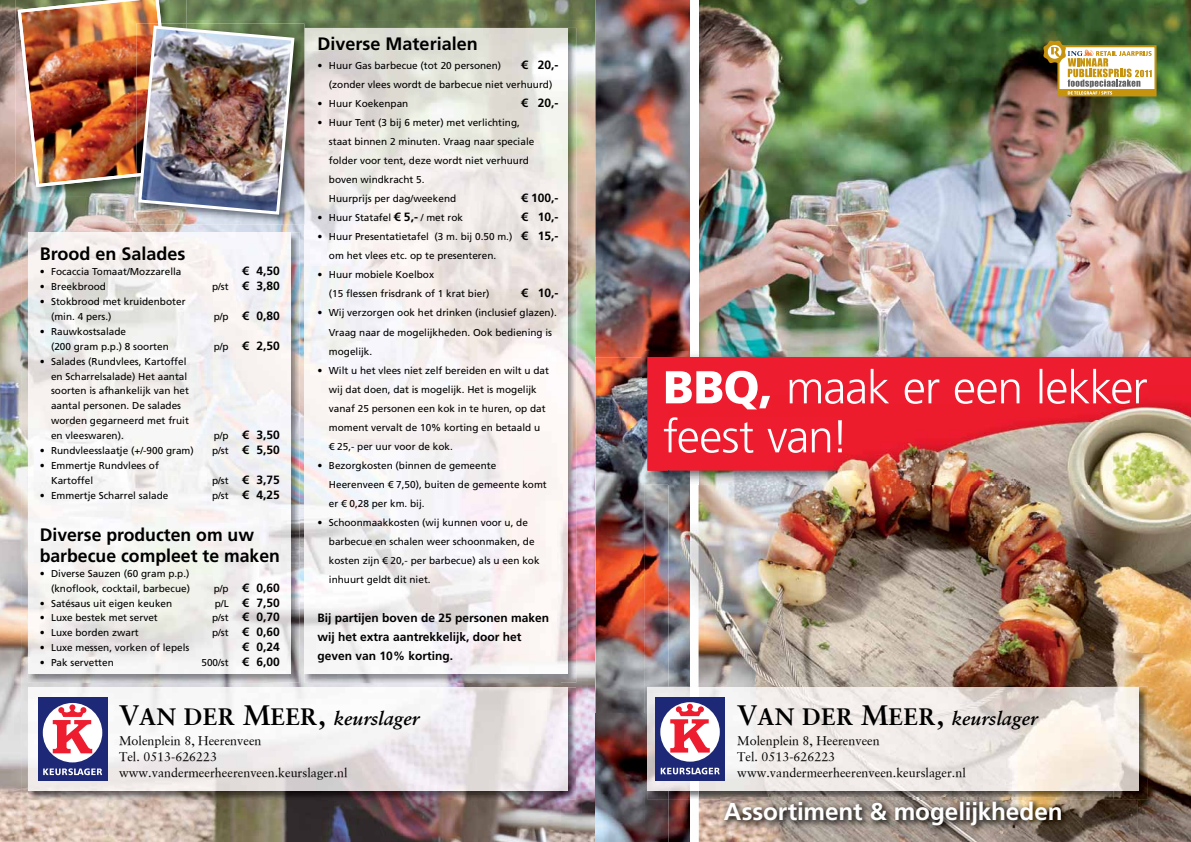
<style>
.page{position:relative;width:1191px;height:842px;background:#fff}
.page>*{position:absolute;margin:0;border:0;box-sizing:border-box;transform-origin:0 0}
.t1{font:700 28px "Sab Kleinkap 2";color:#000}
.t2{font:700 24.4px "Frutiger LT Std";letter-spacing:-.005em;color:#fff}
.t3{font:700 18px/20.9px "Frutiger LT Std";color:#000}
.t4{font:12.5px/16px "Sabon Roman";color:#000}
.t5{font:700 12px "Frutiger LT Std";color:#000}
.t6{font:700 12px/19.1px "Frutiger";color:#000}
.t7{font:10px/19.1px "Frutiger";color:#000}
.s1{font-family:"Frutiger";font-weight:400;font-size:10px}
.s2{font-family:"Frutiger LT Std";font-weight:700;font-size:12px}
.s3{font-family:"Frutiger LT Std"}
.s4{font-family:"Sabon LT Std";font-style:italic;font-size:19px}
</style>
<div class="page">
<img style="left:698px;top:0;width:493px;height:357px">
<img style="left:0;top:0;width:595px;height:20px">
<img style="left:0;top:20px;width:21px;height:822px">
<img style="left:296px;top:20px;width:299px;height:35px">
<img style="left:273px;top:225px;width:35px;height:462px">
<img style="left:560px;top:68px;width:35px;height:774px">
<img style="left:21px;top:216px;width:252px;height:47px">
<img style="left:21px;top:263px;width:36px;height:579px">
<img style="left:57px;top:683px;width:216px;height:4px">
<img style="left:308px;top:683px;width:252px;height:4px">
<img style="left:57px;top:800px;width:503px;height:42px">
<img style="left:595px;top:0;width:95px;height:357px">
<img style="left:642px;top:352px;width:48px;height:5px">
<svg style="left:690px;top:354px;width:8px;height:3px"></svg>
<img style="left:595px;top:357px;width:49px;height:485px">
<img style="left:644px;top:484px;width:54px;height:358px">
<img style="left:642px;top:357px;width:26px;height:127px">
<div style="left:647px;top:357px;width:544px;height:28px;background:#ed1c2e"></div>
<img style="left:647px;top:385px;width:21px;height:86px">
<img style="left:770px;top:385px;width:19px;height:10px">
<img style="left:1147px;top:385px;width:44px;height:10px">
<img style="left:666px;top:371px;width:104px;height:38px">
<img style="left:789px;top:369px;width:358px;height:26px">
<img style="left:664px;top:417px;width:4px;height:36px">
<img style="left:698px;top:471px;width:493px;height:216px">
<img style="left:1137px;top:687px;width:54px;height:155px">
<img style="left:698px;top:799px;width:34px;height:43px">
<img style="left:1036px;top:799px;width:101px;height:43px">
<img style="left:732px;top:833px;width:304px;height:9px">
<img style="left:668px;top:471px;width:22px;height:13px">
<svg style="left:690px;top:471px;width:8px;height:12px"></svg>
<img style="left:668px;top:395px;width:523px;height:25px">
<img style="left:812px;top:420px;width:379px;height:51px">
<div style="left:668px;top:453px;width:144px;height:18px;background:#ed1c2e"></div>
<img style="left:668px;top:395px;width:102px;height:14px">
<img style="left:789px;top:395px;width:358px;height:9px">
<img style="left:668px;top:417px;width:174px;height:36px">
<img style="left:28px;top:687px;width:548px;height:28px">
<img style="left:28px;top:791px;width:34px;height:9px">
<img style="left:542px;top:715px;width:34px;height:85px">
<img style="left:62px;top:791px;width:480px;height:9px">
<img style="left:28px;top:688px;width:539px;height:103px">
<div style="left:38px;top:698px;width:69px;height:83px;background:#1d2876"></div>
<div style="left:43px;top:703px;width:59px;height:59px;background:#fff;border-radius:50%"></div>
<svg style="left:53px;top:704px;width:39px;height:49px"></svg>
<svg style="left:43px;top:768px;width:59px;height:8px"></svg>
<img style="left:304px;top:28px;width:272px;height:34px">
<img style="left:304px;top:62px;width:34px;height:621px">
<img style="left:542px;top:62px;width:34px;height:621px">
<img style="left:338px;top:674px;width:204px;height:9px">
<img style="left:305px;top:28px;width:262px;height:646px">
<img style="left:28px;top:232px;width:272px;height:35px">
<img style="left:28px;top:674px;width:34px;height:9px">
<img style="left:266px;top:267px;width:34px;height:416px">
<img style="left:62px;top:674px;width:204px;height:9px">
<img style="left:28px;top:233px;width:263px;height:441px">
<div style="left:1057px;top:45px;width:99px;height:51px;border:2px solid #c6930e"></div>
<div style="left:1058px;top:89px;width:97px;height:6px;background:#c6930e"></div>
<svg style="left:1043px;top:40px;width:108px;height:55px"></svg>
<img style="left:720px;top:799px;width:349px;height:34px">
<img style="left:647px;top:790px;width:51px;height:9px">
<img style="left:1113px;top:715px;width:34px;height:84px">
<img style="left:698px;top:790px;width:415px;height:9px">
<img style="left:647px;top:687px;width:492px;height:103px">
<div style="left:655px;top:697px;width:69px;height:83px;background:#1d2876"></div>
<div style="left:660px;top:702px;width:60px;height:60px;background:#fff;border-radius:50%"></div>
<svg style="left:670px;top:704px;width:40px;height:48px"></svg>
<svg style="left:660px;top:768px;width:60px;height:7px"></svg>
<img style="left:136px;top:24px;width:168px;height:201px">
<img style="left:18px;top:0;width:278px;height:216px">
<h3 class="t3" style="left:40px;top:243px;width:147px">Brood en Salades</h3>
<p class="t7" style="left:40px;top:262px;width:143px">• Focaccia Tomaat/Mozzarella</p>
<p class="t5" style="left:242px;top:264px;width:39px">€ 4,50</p>
<p class="t7" style="left:40px;top:277px;width:68px">• Breekbrood</p>
<p class="t5" style="left:212px;top:279px;width:69px"><span class="s1">p/st</span> € 3,80</p>
<p class="t7" style="left:51px;top:294px;width:136px;line-height:14.9px;text-indent:-11px">• Stokbrood met kruidenboter (min. 4 pers.)</p>
<p class="t5" style="left:214px;top:309px;width:67px"><span class="s1">p/p</span> € 0,80</p>
<p class="t7" style="left:51px;top:324px;width:119px;line-height:14.9px;text-indent:-11px">• Rauwkostsalade<br>(200 gram p.p.) 8 soorten</p>
<p class="t7" style="left:51px;top:354px;width:139px;line-height:14.9px;text-indent:-11px">• Salades (Rundvlees, Kartoffel en Scharrelsalade) Het aantal soorten is afhankelijk van het aantal personen. De salades worden gegarneerd met fruit en vleeswaren).</p>
<p class="t5" style="left:214px;top:338px;width:67px"><span class="s1">p/p</span> € 2,50</p>
<p class="t5" style="left:214px;top:428px;width:67px"><span class="s1">p/p</span> € 3,50</p>
<p class="t7" style="left:40px;top:441px;width:156px">• Rundvleesslaatje (+/-900 gram)</p>
<p class="t5" style="left:212px;top:443px;width:69px"><span class="s1">p/st</span> € 5,50</p>
<p class="t7" style="left:51px;top:458px;width:109px;line-height:14.9px;text-indent:-11px">• Emmertje Rundvlees of<br>Kartoffel</p>
<p class="t5" style="left:212px;top:473px;width:69px"><span class="s1">p/st</span> € 3,75</p>
<p class="t7" style="left:40px;top:486px;width:130px">• Emmertje Scharrel salade</p>
<p class="t5" style="left:212px;top:488px;width:69px"><span class="s1">p/st</span> € 4,25</p>
<h3 class="t3" style="left:40px;top:524px;width:242px">Diverse producten om uw barbecue compleet te maken</h3>
<p class="t7" style="left:40px;top:566px;width:152px;line-height:14.9px;text-align:right">• Diverse Sauzen (60 gram p.p.) (knoflook, cocktail, barbecue)</p>
<p class="t5" style="left:214px;top:580px;width:67px"><span class="s1">p/p</span> € 0,60</p>
<p class="t7" style="left:40px;top:593px;width:134px">• Satésaus uit eigen keuken</p>
<p class="t5" style="left:215px;top:595px;width:66px"><span class="s1">p/L</span> € 7,50</p>
<p class="t7" style="left:40px;top:608px;width:120px">• Luxe bestek met servet</p>
<p class="t5" style="left:212px;top:610px;width:69px"><span class="s1">p/st</span> € 0,70</p>
<p class="t7" style="left:40px;top:623px;width:101px">• Luxe borden zwart</p>
<p class="t5" style="left:212px;top:625px;width:69px"><span class="s1">p/st</span> € 0,60</p>
<p class="t7" style="left:40px;top:638px;width:151px">• Luxe messen, vorken of lepels</p>
<p class="t5" style="left:242px;top:640px;width:39px">€ 0,24</p>
<p class="t7" style="left:40px;top:653px;width:76px">• Pak servetten</p>
<p class="t7" style="left:201px;top:653px;width:80px">500/st <span class="s2">€ 6,00</span></p>
<h3 class="t3" style="left:317px;top:33px;width:162px">Diverse Materialen</h3>
<p class="t7" style="left:317px;top:55px;width:185px">• Huur Gas barbecue (tot 20 personen)</p>
<p class="t5" style="left:521px;top:57px;width:39px">€ 20,-</p>
<p class="t7" style="left:329px;top:75px;width:225px">(zonder vlees wordt de barbecue niet verhuurd)</p>
<p class="t7" style="left:317px;top:94px;width:92px">• Huur Koekenpan</p>
<p class="t5" style="left:521px;top:95px;width:39px">€ 20,-</p>
<p class="t7" style="left:329px;top:113px;width:207px;text-indent:-11px">• Huur Tent (3 bij 6 meter) met verlichting, staat binnen 2 minuten. Vraag naar speciale folder voor tent, deze wordt niet verhuurd boven windkracht 5.<br>Huurprijs per dag/weekend</p>
<p class="t5" style="left:521px;top:191px;width:39px">€ 100,-</p>
<p class="t7" style="left:317px;top:208px;width:147px">• Huur Statafel <span class="s2">€ 5,-</span> / met rok</p>
<p class="t5" style="left:521px;top:210px;width:39px">€ 10,-</p>
<p class="t7" style="left:329px;top:227px;width:231px;text-indent:-11px">• Huur Presentatietafel (3 m. bij 0.50 m.) <span class="s2">€ 15,- </span>om het vlees etc. op te presenteren.</p>
<p class="t7" style="left:329px;top:265px;width:162px;text-indent:-11px">• Huur mobiele Koelbox<br>(15 flessen frisdrank of 1 krat bier)</p>
<p class="t5" style="left:521px;top:286px;width:39px">€ 10,-</p>
<p class="t7" style="left:329px;top:303px;width:229px;text-indent:-11px">• Wij verzorgen ook het drinken (inclusief glazen).<br>Vraag naar de mogelijkheden. Ook bediening is mogelijk.</p>
<p class="t7" style="left:329px;top:361px;width:222px;text-indent:-11px">• Wilt u het vlees niet zelf bereiden en wilt u dat wij dat doen, dat is mogelijk. Het is mogelijk vanaf 25 personen een kok in te huren, op dat moment vervalt de 10% korting en betaald u<br><span class="s3">€ 25,-</span> per uur voor de kok.</p>
<p class="t7" style="left:329px;top:456px;width:219px;text-indent:-11px">• Bezorgkosten (binnen de gemeente<br>Heerenveen <span class="s3">€ 7,50</span>), buiten de gemeente komt er <span class="s3">€ 0,28</span> per km. bij.</p>
<p class="t7" style="left:329px;top:513px;width:212px;text-indent:-11px">• Schoonmaakkosten (wij kunnen voor u, de barbecue en schalen weer schoonmaken, de kosten zijn <span class="s3">€ 20,-</span> per barbecue) als u een kok inhuurt geldt dit niet.</p>
<p class="t6" style="left:317px;top:608px;width:233px">Bij partijen boven de 25 personen maken wij het extra aantrekkelijk, door het geven van 10% korting.</p>
<h1 class="t1" style="left:119px;top:698px;width:302px">Van der Meer, <span class="s4">keurslager</span></h1>
<p class="t4" style="left:119px;top:732px;width:230px">Molenplein 8, Heerenveen<br>Tel. 0513-626223 www.vandermeerheerenveen.keurslager.nl</p>
<h1 class="t1" style="left:737px;top:698px;width:302px">Van der Meer, <span class="s4">keurslager</span></h1>
<p class="t4" style="left:737px;top:732px;width:230px">Molenplein 8, Heerenveen<br>Tel. 0513-626223 www.vandermeerheerenveen.keurslager.nl</p>
<h2 class="t2" style="left:724px;top:797px;width:340px">Assortiment &amp; mogelijkheden</h2>
</div>
